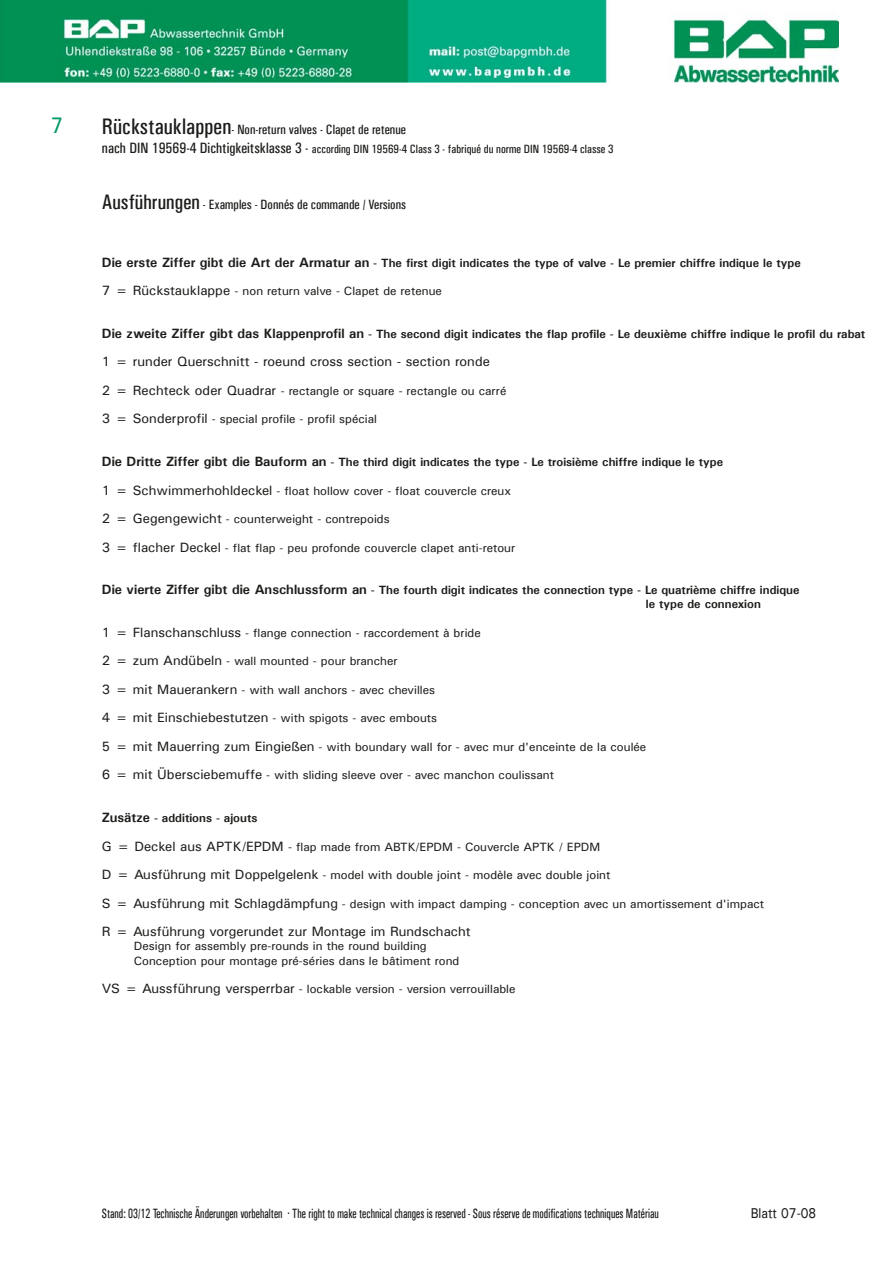
<style>
.page{position:relative;width:893px;height:1263px;background:#fff}
.page>*{position:absolute;margin:0;border:0;box-sizing:border-box;transform-origin:0 0}
.t1{font:22.5px "Univers";color:#009964;scale:.86 1}
.t2{font:14.25px "Univers";color:#181917;scale:.86 1}
.t3{font:13.5px "Univers Condensed";color:#181917;scale:.8 1}
.t4{font:13.5px "Univers";color:#1c1c1a}
.t5{font:13.5px "Univers Condensed";color:#1c1c1a}
.t6{font:12px/14.2px "Univers";color:#1c1c1a}
.t7{font:700 12px/14.2px "Univers";color:#1c1c1a}
.t8{font:12px "Univers Condensed";color:#1c1c1a}
.s1{font-size:22.5px}
.s2{font-size:15px}
.s3{font-size:21px}
.s4{font-size:13.5px}
</style>
<div class="page">
<img style="left:0;top:0;width:839px;height:82px">
<h1 class="t1" style="left:51px;top:111px;width:16px">7</h1>
<p class="t5" style="left:102px;top:121px;width:306px"><span class="s1">Rückstauklappen</span>- Non-return valves - Clapet de retenue</p>
<p class="t8" style="left:102px;top:142px;width:513px"><span class="s2">nach DIN 19569-4 Dichtigkeitsklasse 3 -</span> according DIN 19569-4 Class 3 - fabriqué du norme DIN 19569-4 classe 3</p>
<p class="t5" style="left:102px;top:197px;width:306px"><span class="s3">Ausführungen</span> - Examples - Donnés de commande / Versions</p>
<p class="t7" style="left:102px;top:255px;width:700px"><span class="s4">Die erste Ziffer gibt die Art der Armatur an</span> - The first digit indicates the type of valve - Le premier chiffre indique le type</p>
<p class="t6" style="left:102px;top:284px;width:341px"><span class="s4">7 = Rückstauklappe</span> - non return valve - Clapet de retenue</p>
<p class="t7" style="left:102px;top:327px;width:765px"><span class="s4">Die zweite Ziffer gibt das Klappenprofil an</span> - The second digit indicates the flap profile - Le deuxième chiffre indique le profil du rabat</p>
<p class="t4" style="left:102px;top:353px;width:389px">1 = runder Querschnitt - roeund cross section - section ronde</p>
<p class="t6" style="left:102px;top:383px;width:406px"><span class="s4">2 = Rechteck oder Quadrar</span> - rectangle or square - rectangle ou carré</p>
<p class="t6" style="left:102px;top:412px;width:277px"><span class="s4">3 = Sonderprofil</span> - special profile - profil spécial</p>
<p class="t7" style="left:102px;top:455px;width:623px"><span class="s4">Die Dritte Ziffer gibt die Bauform an</span> - The third digit indicates the type - Le troisième chiffre indique le type</p>
<p class="t6" style="left:102px;top:483px;width:411px"><span class="s4">1 = Schwimmerhohldeckel</span> - float hollow cover - float couvercle creux</p>
<p class="t6" style="left:102px;top:512px;width:289px"><span class="s4">2 = Gegengewicht</span> - counterweight - contrepoids</p>
<p class="t6" style="left:102px;top:540px;width:415px"><span class="s4">3 = flacher Deckel</span> - flat flap - peu profonde couvercle clapet anti-retour</p>
<p class="t7" style="left:646px;top:583px;width:155px;text-indent:-544px"><span class="s4">Die vierte Ziffer gibt die Anschlussform an</span> - The fourth digit indicates the connection type - Le quatrième chiffre indique le type de connexion</p>
<p class="t6" style="left:102px;top:626px;width:380px"><span class="s4">1 = Flanschanschluss</span> - flange connection - raccordement à bride</p>
<p class="t6" style="left:102px;top:654px;width:297px"><span class="s4">2 = zum Andübeln</span> - wall mounted - pour brancher</p>
<p class="t6" style="left:102px;top:683px;width:335px"><span class="s4">3 = mit Mauerankern</span> - with wall anchors - avec chevilles</p>
<p class="t6" style="left:102px;top:711px;width:337px"><span class="s4">4 = mit Einschiebestutzen</span> - with spigots - avec embouts</p>
<p class="t6" style="left:102px;top:740px;width:546px"><span class="s4">5 = mit Mauerring zum Eingießen</span> - with boundary wall for - avec mur d'enceinte de la coulée</p>
<p class="t6" style="left:102px;top:768px;width:454px"><span class="s4">6 = mit Übersciebemuffe</span> - with sliding sleeve over - avec manchon coulissant</p>
<p class="t7" style="left:102px;top:811px;width:157px"><span class="s4">Zusätze</span> - additions - ajouts</p>
<p class="t6" style="left:102px;top:839px;width:500px"><span class="s4">G = Deckel aus APTK/EPDM</span> - flap made from ABTK/EPDM - Couvercle APTK / EPDM</p>
<p class="t6" style="left:102px;top:868px;width:510px"><span class="s4">D = Ausführung mit Doppelgelenk</span> - model with double joint - modèle avec double joint</p>
<p class="t6" style="left:102px;top:896px;width:664px"><span class="s4">S = Ausführung mit Schlagdämpfung</span> - design with impact damping - conception avec un amortissement d'impact</p>
<p class="t4" style="left:102px;top:923px;width:370px">R = Ausführung vorgerundet zur Montage im Rundschacht</p>
<p class="t6" style="left:134px;top:939px;width:327px">Design for assembly pre-rounds in the round building<br>Conception pour montage pré-séries dans le bâtiment rond</p>
<p class="t6" style="left:102px;top:982px;width:415px"><span class="s4">VS = Aussführung versperrbar</span> - lockable version - version verrouillable</p>
<p class="t3" style="left:102px;top:1205px;width:697px">Stand: 03/12 Technische Änderungen vorbehalten · The right to make technical changes is reserved - Sous réserve de modifications techniques Matériau</p>
<p class="t2" style="left:751px;top:1205px;width:77px">Blatt 07-08</p>
</div>
